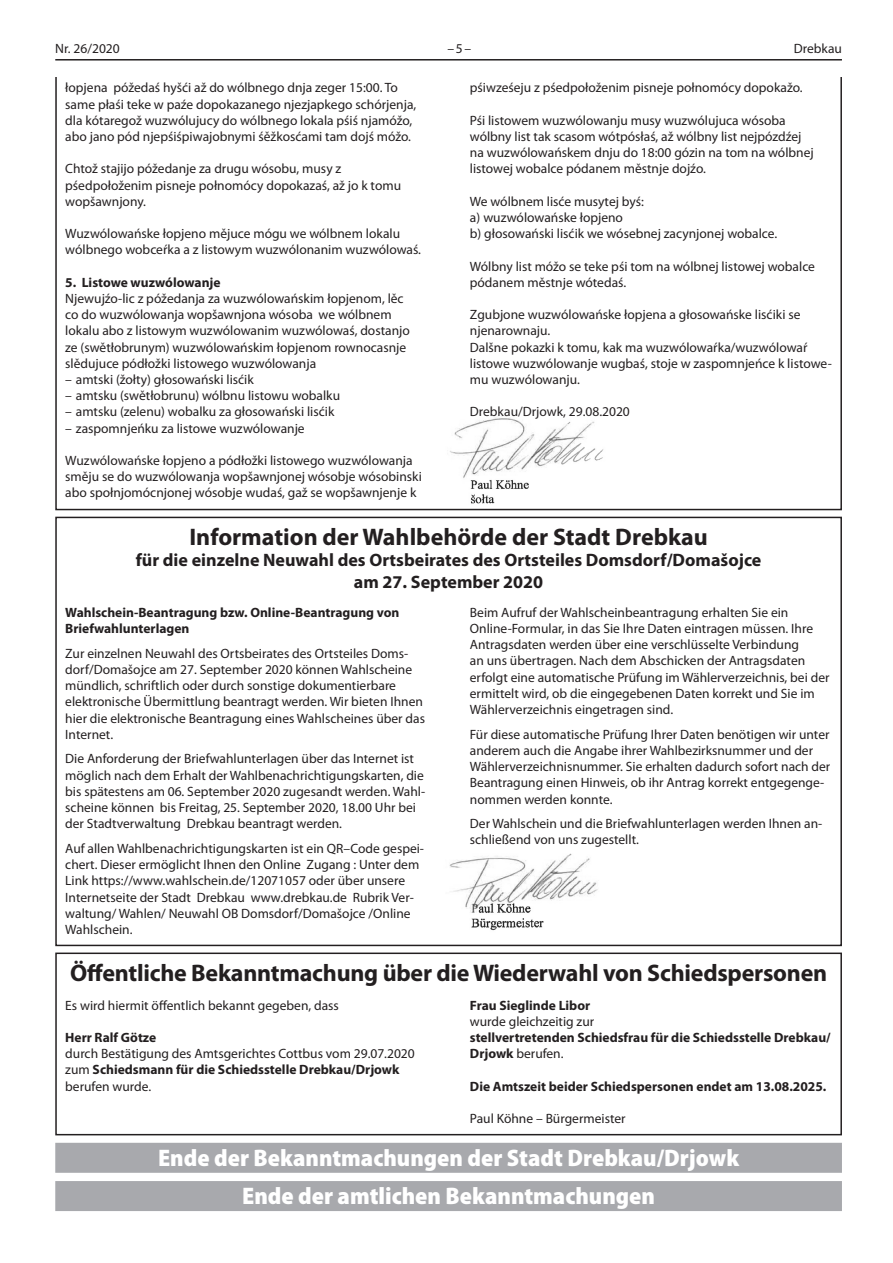
<style>
.page{position:relative;width:893px;height:1263px;background:#fff}
.page>*{position:absolute;margin:0;border:0;box-sizing:border-box;transform-origin:0 0}
.t1{font:700 24px "Myriad Pro";letter-spacing:-.01em;color:#231f20}
.t2{font:900 semi-condensed 24px/38.2px "Myriad Pro";color:#fff;text-align:center}
.t3{font:700 18px/21.6px "Myriad Pro";color:#231f20;text-align:center}
.t4{font:13.5px/16.2px "Myriad Pro";color:#231f20}
.t5{font:700 13.5px/16.2px "Myriad Pro";color:#231f20}
.s1{font-weight:700}
.s2{font-weight:400}
</style>
<div class="page">
<hr style="left:55px;top:59px;width:787px;height:2px;background:#231f20">
<img style="left:449px;top:853px;width:149px;height:78px">
<img style="left:435px;top:416px;width:197px;height:95px">
<div style="left:55px;top:517px;width:787px;height:429px;border:2px solid #231f20"></div>
<div style="left:55px;top:952px;width:787px;height:183px;border:2px solid #231f20"></div>
<div style="left:55px;top:1143px;width:787px;height:30px;background:#a8a9ad"></div>
<div style="left:55px;top:1181px;width:787px;height:30px;background:#a8a9ad"></div>
<p class="t4" style="left:55px;top:40px;width:66px">Nr. 26/2020</p>
<p class="t4" style="left:447px;top:40px;width:25px">–5–</p>
<p class="t4" style="left:794px;top:40px;width:50px">Drebkau</p>
<p class="t4" style="left:65px;top:80px;width:353px">łopjena póžedaś hyšći až do wólbnego dnja zeger 15:00. To same płaśi teke w paźe dopokazanego njezjapkego schórjenja, dla kótaregož wuzwólujucy do wólbnego lokala pśiś njamóžo, abo jano pód njepśiśpiwajobnymi śěžkosćami tam dojś móžo.</p>
<p class="t4" style="left:65px;top:161px;width:337px">Chtož stajijo póžedanje za drugu wósobu, musy z pśedpołoženim pisneje połnomócy dopokazaś, až jo k tomu wopšawnjony.</p>
<p class="t4" style="left:65px;top:225px;width:357px">Wuzwólowańske łopjeno mějuce mógu we wólbnem lokalu wólbnego wobceŕka a z listowym wuzwólonanim wuzwólowaś.</p>
<p class="t5" style="left:65px;top:274px;width:157px">5. Listowe wuzwólowanje</p>
<p class="t4" style="left:65px;top:290px;width:346px">Njewujźo-lic z póžedanja za wuzwólowańskim łopjenom, lěc co do wuzwólowanja wopšawnjona wósoba we wólbnem lokalu abo z listowym wuzwólowanim wuzwólowaś, dostanjo ze (swětłobrunym) wuzwólowańskim łopjenom rownocasnje slědujuce pódłožki listowego wuzwólowanja</p>
<p class="t4" style="left:65px;top:371px;width:190px">– amtski (žołty) głosowański lisćik</p>
<p class="t4" style="left:65px;top:387px;width:276px">– amtsku (swětłobrunu) wólbnu listowu wobalku</p>
<p class="t4" style="left:65px;top:404px;width:271px">– amtsku (zelenu) wobalku za głosowański lisćik</p>
<p class="t4" style="left:65px;top:420px;width:241px">– zaspomnjeńku za listowe wuzwólowanje</p>
<p class="t4" style="left:65px;top:452px;width:358px">Wuzwólowańske łopjeno a pódłožki listowego wuzwólowanja směju se do wuzwólowanja wopšawnjonej wósobje wósobinski abo społnjomócnjonej wósobje wudaś, gaž se wopšawnjenje k</p>
<p class="t4" style="left:470px;top:80px;width:334px">pśiwześeju z pśedpołoženim pisneje połnomócy dopokažo.</p>
<p class="t4" style="left:470px;top:112px;width:345px">Pśi listowem wuzwólowanju musy wuzwólujuca wósoba wólbny list tak scasom wótpósłaś, až wólbny list nejpózdźej na wuzwólowańskem dnju do 18:00 gózin na tom na wólbnej listowej wobalce pódanem městnje dojźo.</p>
<p class="t4" style="left:470px;top:193px;width:309px">We wólbnem lisće musytej byś:<br>a) wuzwólowańske łopjeno<br>b) głosowański lisćik we wósebnej zacynjonej wobalce.</p>
<p class="t4" style="left:470px;top:258px;width:347px">Wólbny list móžo se teke pśi tom na wólbnej listowej wobalce pódanem městnje wótedaś.</p>
<p class="t4" style="left:470px;top:306px;width:363px">Zgubjone wuzwólowańske łopjena a głosowańske lisćiki se njenarownaju.<br>Dalšne pokazki k tomu, kak ma wuzwólowaŕka/wuzwólowaŕ listowe wuzwólowanje wugbaś, stoje w zaspomnjeńce k listowe&shy;mu wuzwólowanju.</p>
<p class="t4" style="left:470px;top:404px;width:161px">Drebkau/Drjowk, 29.08.2020</p>
<h1 class="t1" style="left:189px;top:521px;width:520px">Information der Wahlbehörde der Stadt Drebkau</h1>
<h2 class="t3" style="left:136px;top:549px;width:627px">für die einzelne Neuwahl des Ortsbeirates des Ortsteiles Domsdorf/Domašojce am 27. September 2020</h2>
<p class="t5" style="left:65px;top:604px;width:336px">Wahlschein-Beantragung bzw. Online-Beantragung von<br>Briefwahlunterlagen</p>
<p class="t4" style="left:65px;top:645px;width:361px">Zur einzelnen Neuwahl des Ortsbeirates des Ortsteiles Doms&shy;dorf/Domašojce am 27. September 2020 können Wahlscheine mündlich, schriftlich oder durch sonstige dokumentierbare elektronische Übermittlung beantragt werden. Wir bieten Ihnen hier die elektronische Beantragung eines Wahlscheines über das Internet.</p>
<p class="t4" style="left:65px;top:751px;width:361px">Die Anforderung der Briefwahlunterlagen über das Internet ist möglich nach dem Erhalt der Wahlbenachrichtigungskarten, die bis spätestens am 06. September 2020 zugesandt werden. Wahl&shy;scheine können bis Freitag, 25. September 2020, 18.00 Uhr bei der Stadtverwaltung Drebkau beantragt werden.</p>
<p class="t4" style="left:65px;top:840px;width:360px">Auf allen Wahlbenachrichtigungskarten ist ein QR–Code gespei&shy;chert. Dieser ermöglicht Ihnen den Online Zugang : Unter dem Link https://www.wahlschein.de/12071057 oder über unsere Internetseite der Stadt Drebkau www.drebkau.de Rubrik Ver&shy;waltung/ Wahlen/ Neuwahl OB Domsdorf/Domašojce /Online Wahlschein.</p>
<p class="t4" style="left:470px;top:604px;width:361px">Beim Aufruf der Wahlscheinbeantragung erhalten Sie ein Online-Formular, in das Sie Ihre Daten eintragen müssen. Ihre Antragsdaten werden über eine verschlüsselte Verbindung<br>an uns übertragen. Nach dem Abschicken der Antragsdaten erfolgt eine automatische Prüfung im Wählerverzeichnis, bei der ermittelt wird, ob die eingegebenen Daten korrekt und Sie im Wählerverzeichnis eingetragen sind.</p>
<p class="t4" style="left:470px;top:726px;width:362px">Für diese automatische Prüfung Ihrer Daten benötigen wir unter anderem auch die Angabe ihrer Wahlbezirksnummer und der Wählerverzeichnisnummer. Sie erhalten dadurch sofort nach der Beantragung einen Hinweis, ob ihr Antrag korrekt entgegenge&shy;nommen werden konnte.</p>
<p class="t4" style="left:470px;top:815px;width:354px">Der Wahlschein und die Briefwahlunterlagen werden Ihnen an&shy;schließend von uns zugestellt.</p>
<h1 class="t1" style="left:70px;top:957px;width:759px">Öffentliche Bekanntmachung über die Wiederwahl von Schiedspersonen</h1>
<p class="t4" style="left:65px;top:997px;width:275px">Es wird hiermit öffentlich bekannt gegeben, dass</p>
<p class="t5" style="left:65px;top:1029px;width:93px">Herr Ralf Götze</p>
<p class="t4" style="left:65px;top:1045px;width:351px">durch Bestätigung des Amtsgerichtes Cottbus vom 29.07.2020 zum <span class="s1">Schiedsmann für die Schiedsstelle Drebkau/Drjowk </span>berufen wurde.</p>
<p class="t5" style="left:470px;top:996px;width:122px">Frau Sieglinde Libor</p>
<p class="t4" style="left:470px;top:1013px;width:126px">wurde gleichzeitig zur</p>
<p class="t5" style="left:470px;top:1029px;width:362px">stellvertretenden Schiedsfrau für die Schiedsstelle Drebkau/<br>Drjowk <span class="s2">berufen.</span></p>
<p class="t5" style="left:470px;top:1077px;width:358px">Die Amtszeit beider Schiedspersonen endet am 13.08.2025.</p>
<p class="t4" style="left:470px;top:1110px;width:157px">Paul Köhne – Bürgermeister</p>
<h1 class="t2" style="left:158px;top:1138px;width:583px">Ende der Bekanntmachungen der Stadt Drebkau/Drjowk<br>Ende der amtlichen Bekanntmachungen</h1>
</div>
